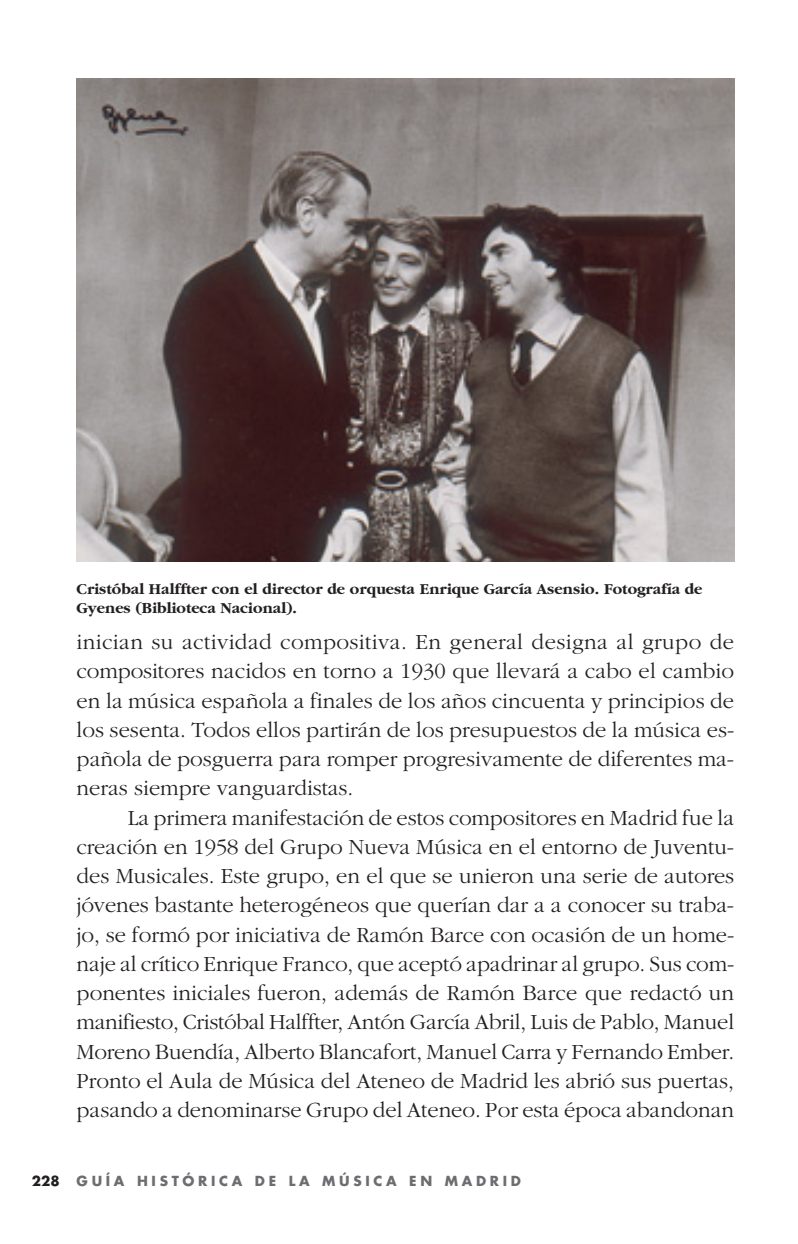
<style>
.page{position:relative;width:798px;height:1244px;background:#fff}
.page>*{position:absolute;margin:0;border:0;box-sizing:border-box;transform-origin:0 0}
.t1{font:300 22.5px "Garamond";color:#231f1f}
.t2{font:300 22.5px "Garamond";letter-spacing:.02em;color:#231f1f}
.t3{font:700 15.75px/18.9px "Garamond";color:#231f1f}
.t4{font:700 13.5px "Futura";letter-spacing:.275em;color:#6c6d70}
.s1{color:#231f1f}
</style>
<div class="page">
<img style="left:77px;top:78px;width:656px;height:483px">
<p class="t3" style="left:77px;top:580px;width:627px">Cristóbal Halffter con el director de orquesta Enrique García Asensio. Fotografía de<br>Gyenes (Biblioteca Nacional).</p>
<p class="t2" style="left:77px;top:633px;width:658px">inician su actividad compositiva. En general designa al grupo de</p>
<p class="t1" style="left:77px;top:662px;width:658px">compositores nacidos en torno a 1930 que llevará a cabo el cambio</p>
<p class="t1" style="left:77px;top:691px;width:658px">en la música española a finales de los años cincuenta y principios de</p>
<p class="t1" style="left:77px;top:721px;width:658px">los sesenta. Todos ellos partirán de los presupuestos de la música es-</p>
<p class="t1" style="left:77px;top:750px;width:658px">pañola de posguerra para romper progresivamente de diferentes ma-</p>
<p class="t1" style="left:77px;top:779px;width:278px">neras siempre vanguardistas.</p>
<p class="t1" style="left:128px;top:808px;width:607px">La primera manifestación de estos compositores en Madrid fue la</p>
<p class="t1" style="left:77px;top:838px;width:658px">creación en 1958 del Grupo Nueva Música en el entorno de Juventu-</p>
<p class="t1" style="left:77px;top:867px;width:659px">des Musicales. Este grupo, en el que se unieron una serie de autores</p>
<p class="t1" style="left:77px;top:896px;width:658px">jóvenes bastante heterogéneos que querían dar a a conocer su traba-</p>
<p class="t1" style="left:77px;top:925px;width:658px">jo, se formó por iniciativa de Ramón Barce con ocasión de un home-</p>
<p class="t1" style="left:77px;top:955px;width:658px">naje al crítico Enrique Franco, que aceptó apadrinar al grupo. Sus com-</p>
<p class="t1" style="left:77px;top:984px;width:658px">ponentes iniciales fueron, además de Ramón Barce que redactó un</p>
<p class="t1" style="left:77px;top:1013px;width:658px">manifiesto, Cristóbal Halffter, Antón García Abril, Luis de Pablo, Manuel</p>
<p class="t1" style="left:77px;top:1042px;width:659px">Moreno Buendía, Alberto Blancafort, Manuel Carra y Fernando Ember.</p>
<p class="t1" style="left:77px;top:1072px;width:658px">Pronto el Aula de Música del Ateneo de Madrid les abrió sus puertas,</p>
<p class="t1" style="left:77px;top:1101px;width:658px">pasando a denominarse Grupo del Ateneo. Por esta época abandonan</p>
<p class="t4" style="left:32px;top:1175px;width:490px"><span class="s1">228</span> GUÍA HISTÓRICA DE LA MÚSICA EN MADRID</p>
</div>
